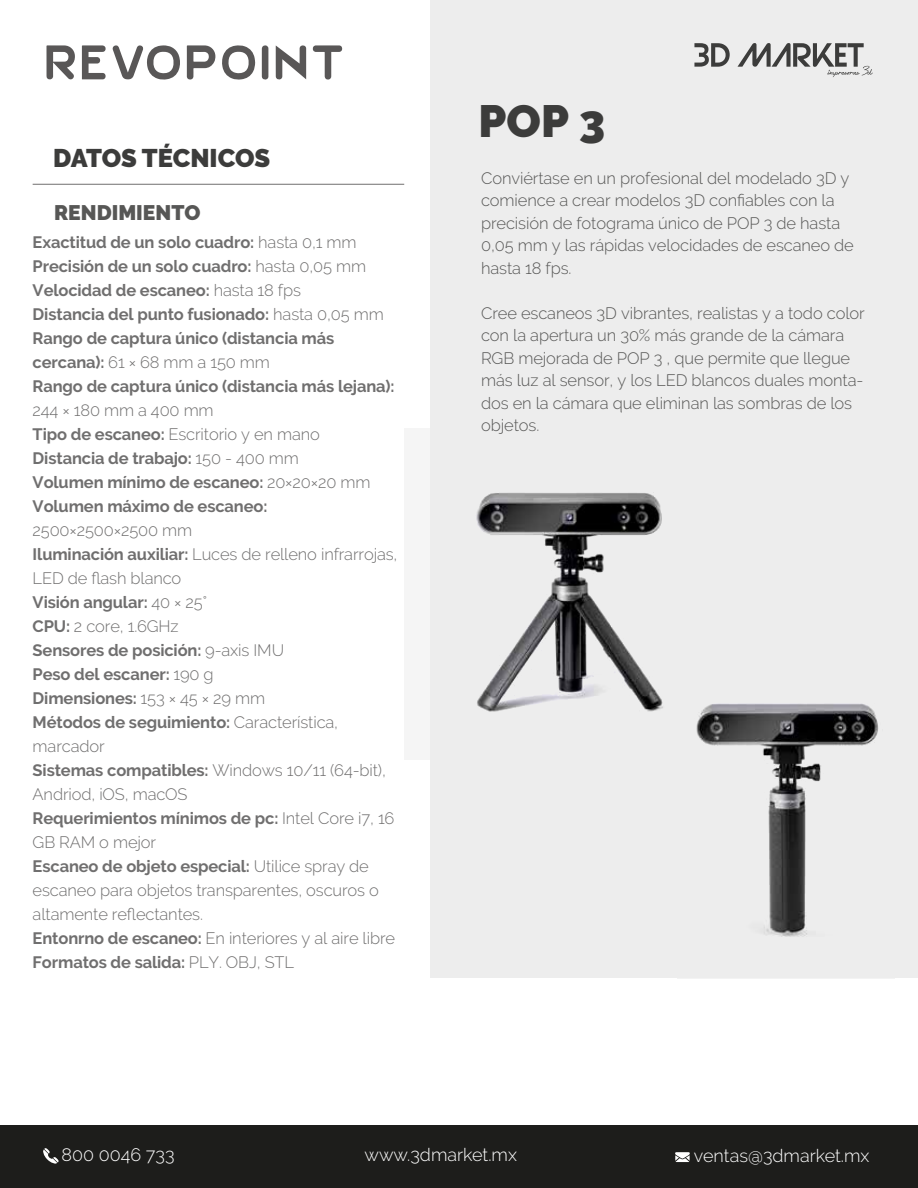
<style>
.page{position:relative;width:918px;height:1188px;background:#fff}
.page>*{position:absolute;margin:0;border:0;box-sizing:border-box;transform-origin:0 0}
.t1{font:900 45px "Raleway";color:#3c3c3b}
.t2{font:900 25.5px "Raleway";letter-spacing:-.005em;color:#3c3c3b}
.t3{font:900 21px "Raleway";color:#575756}
.t4{font:300 18px "Raleway";color:#fff}
.t5{font:300 16.5px/24px "Raleway";letter-spacing:-.01em;color:#706f6f}
.t6{font:300 16.5px/22.5px "Raleway";letter-spacing:-.005em;color:#575756}
.t7{font:700 16.5px/24px "Raleway";letter-spacing:-.01em;color:#706f6f}
.s1{font-weight:300}
.s2{font-weight:700}
</style>
<div class="page">
<div style="left:431px;top:0;width:487px;height:977px;background:#ededed"></div>
<div style="left:0;top:1125px;width:918px;height:63px;background:#1d1d1b"></div>
<svg style="left:43px;top:1148px;width:16px;height:16px"></svg>
<svg style="left:675px;top:1152px;width:15px;height:10px"></svg>
<svg style="left:694px;top:43px;width:36px;height:24px"></svg>
<svg style="left:738px;top:43px;width:135px;height:34px"></svg>
<svg style="left:47px;top:45px;width:28px;height:35px"></svg>
<svg style="left:276px;top:45px;width:30px;height:35px"></svg>
<svg style="left:222px;top:45px;width:33px;height:35px"></svg>
<svg style="left:187px;top:45px;width:28px;height:35px"></svg>
<svg style="left:82px;top:45px;width:24px;height:34px"></svg>
<svg style="left:112px;top:45px;width:68px;height:35px"></svg>
<svg style="left:313px;top:45px;width:29px;height:35px"></svg>
<svg style="left:262px;top:45px;width:6px;height:35px"></svg>
<hr style="left:33px;top:184px;width:371px;height:1px;background:#706f6f">
<img style="left:678px;top:703px;width:216px;height:275px">
<img style="left:430px;top:429px;width:305px;height:330px">
<h2 class="t2" style="left:53px;top:143px;width:218px">DATOS TÉCNICOS</h2>
<p class="t3" style="left:54px;top:200px;width:148px">RENDIMIENTO</p>
<p class="t7" style="left:33px;top:230px;width:363px">Exactitud de un solo cuadro: <span class="s1">hasta 0,1 mm </span>Precisión de un solo cuadro: <span class="s1">hasta 0,05 mm </span>Velocidad de escaneo: <span class="s1">hasta 18 fps<br></span>Distancia del punto fusionado: <span class="s1">hasta 0,05 mm </span>Rango de captura único (distancia más cercana): <span class="s1">61 × 68 mm a 150 mm<br></span>Rango de captura único (distancia más lejana):</p>
<p class="t7" style="left:33px;top:398px;width:339px"><span class="s1">244 × 180 mm a 400 mm<br></span>Tipo de escaneo: <span class="s1">Escritorio y en mano<br></span>Distancia de trabajo: <span class="s1">150 - 400 mm<br></span>Volumen mínimo de escaneo: <span class="s1">20×20×20 mm<br></span>Volumen máximo de escaneo:</p>
<p class="t5" style="left:33px;top:518px;width:366px">2500×2500×2500 mm<br><span class="s2">Iluminación auxiliar:</span> Luces de relleno infrarrojas,<br>LED de flash blanco<br><span class="s2">Visión angular:</span> 40 × 25°<br><span class="s2">CPU:</span> 2 core, 1.6GHz<br><span class="s2">Sensores de posición:</span> 9-axis IMU<br><span class="s2">Peso del escaner:</span> 190 g<br><span class="s2">Dimensiones:</span> 153 × 45 × 29 mm<br><span class="s2">Métodos de seguimiento:</span> Característica, marcador<br><span class="s2">Sistemas compatibles:</span> Windows 10/11 (64-bit),<br>Andriod, iOS, macOS<br><span class="s2">Requerimientos mínimos de pc:</span> Intel Core i7, 16<br>GB RAM o mejor<br><span class="s2">Escaneo de objeto especial:</span> Utilice spray de escaneo para objetos transparentes, oscuros o altamente reflectantes.<br><span class="s2">Entonrno de escaneo:</span> En interiores y al aire libre<br><span class="s2">Formatos de salida:</span> PLY. OBJ, STL</p>
<h1 class="t1" style="left:479px;top:95px;width:128px">POP 3</h1>
<p class="t6" style="left:481px;top:166px;width:374px">Conviértase en un profesional del modelado 3D y comience a crear modelos 3D confiables con la precisión de fotograma único de POP 3 de hasta 0,05 mm y las rápidas velocidades de escaneo de hasta 18 fps.</p>
<p class="t6" style="left:481px;top:301px;width:385px">Cree escaneos 3D vibrantes, realistas y a todo color con la apertura un 30% más grande de la cámara RGB mejorada de POP 3 , que permite que llegue más luz al sensor, y los LED blancos duales monta&shy;dos en la cámara que eliminan las sombras de los objetos.</p>
<p class="t4" style="left:62px;top:1144px;width:114px">800 0046 733</p>
<p class="t4" style="left:365px;top:1144px;width:154px">www.3dmarket.mx</p>
<p class="t4" style="left:694px;top:1145px;width:177px">ventas@3dmarket.mx</p>
</div>
